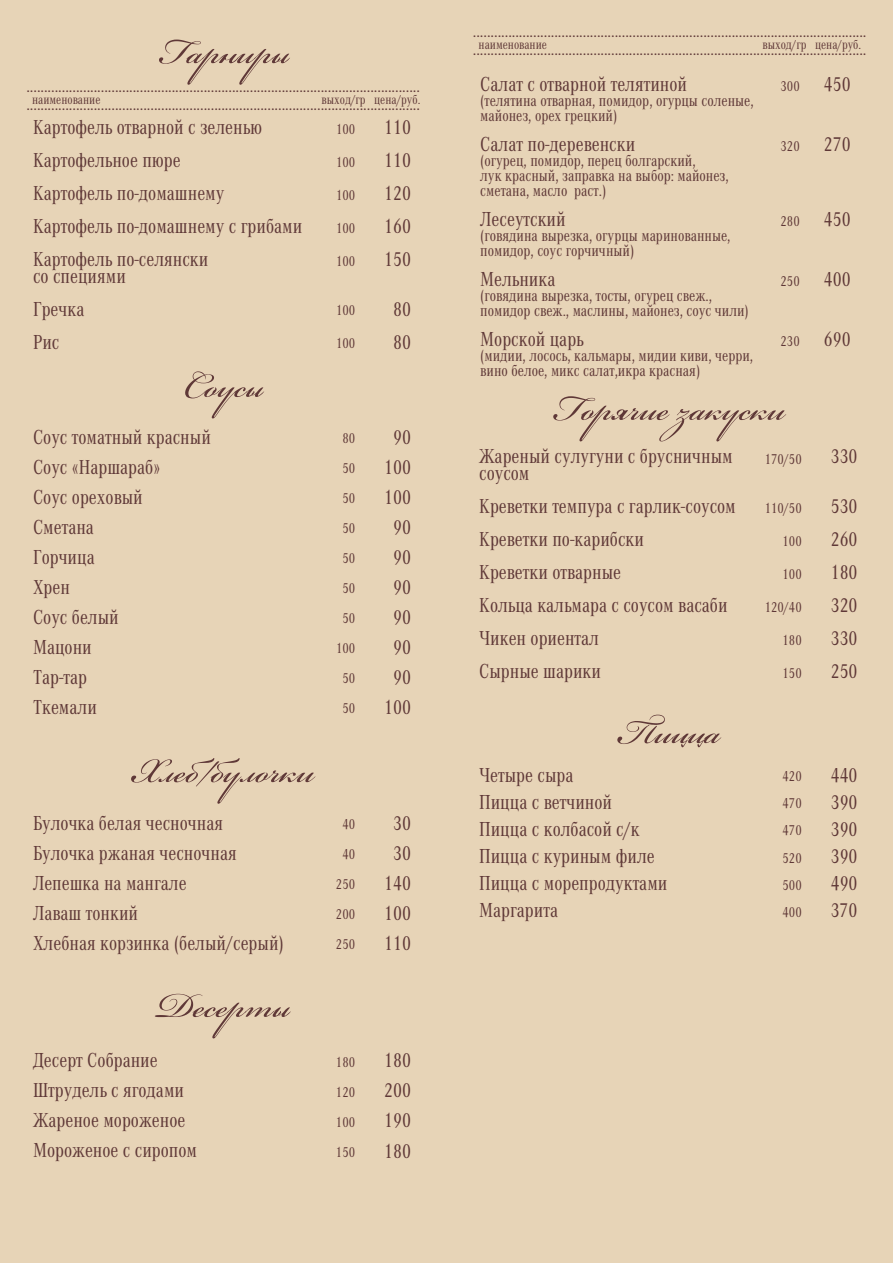
<style>
.page{position:relative;width:893px;height:1263px;background:#fff}
.page>*{position:absolute;margin:0;border:0;box-sizing:border-box;transform-origin:0 0}
.t1{font:54px "Bickham Script One";color:#5f3837}
.t2{font:21px/30px "Corporate A Con";color:#5f3837}
.t3{font:18px/17.9px "Corporate A Con";color:#5f3837}
.t4{font:16.5px/15px "Corporate A Con";color:#5f3837}
.t5{font:15px/30px "Corporate A Con";color:#5f3837;text-align:justify}
.t6{font:13.5px "Corporate A Con";color:#5f3837}
</style>
<div class="page">
<div style="left:446px;top:0;width:447px;height:1263px;background:#e7d4b7"></div>
<div style="left:0;top:0;width:446px;height:1263px;background:#e7d4b7"></div>
<h1 class="t1" style="left:158px;top:26px;width:133px">Гарниры</h1>
<p class="t3" style="left:26px;top:77px;width:395px">............................................................................................................... ...............................................................................................................</p>
<p class="t6" style="left:32px;top:91px;width:70px">наименование</p>
<p class="t6" style="left:322px;top:91px;width:100px">выход/гр цена/руб.</p>
<p class="t2" style="left:33px;top:111px;width:271px;line-height:33px">Картофель отварной с зеленью<br>Картофельное пюре<br>Картофель по-домашнему<br>Картофель по-домашнему с грибами<br>Картофель по-селянски</p>
<p class="t2" style="left:33px;top:259px;width:94px;line-height:33px">со специями<br>Гречка<br>Рис</p>
<h1 class="t1" style="left:184px;top:360px;width:82px">Соусы</h1>
<p class="t5" style="left:336px;top:112px;width:21px;line-height:33px">100<br>100<br>100<br>100<br>100</p>
<p class="t5" style="left:336px;top:294px;width:21px;line-height:33px">100<br>100</p>
<p class="t2" style="left:384px;top:111px;width:28px;line-height:33px;text-align:justify">110<br>110<br>120<br>160<br>150</p>
<p class="t2" style="left:393px;top:292px;width:19px;line-height:33px">80<br>80</p>
<p class="t2" style="left:33px;top:422px;width:179px">Соус томатный красный<br>Соус «Наршараб»<br>Соус ореховый<br>Сметана<br>Горчица<br>Хрен<br>Соус белый<br>Мацони<br>Тар-тар<br>Ткемали</p>
<p class="t5" style="left:336px;top:423px;width:21px;text-align:center">80<br>50<br>50<br>50<br>50<br>50<br>50<br>100<br>50<br>50</p>
<p class="t2" style="left:384px;top:422px;width:28px;text-align:center">90<br>100<br>100<br>90<br>90<br>90<br>90<br>90<br>90<br>100</p>
<h1 class="t1" style="left:133px;top:745px;width:183px">Хлеб/булочки</h1>
<p class="t2" style="left:33px;top:808px;width:252px">Булочка белая чесночная<br>Булочка ржаная чесночная<br>Лепешка на мангале<br>Лаваш тонкий<br>Хлебная корзинка (белый/серый)</p>
<p class="t5" style="left:336px;top:809px;width:21px;text-align:center">40<br>40<br>250<br>200<br>250</p>
<p class="t2" style="left:384px;top:808px;width:28px;text-align:center">30<br>30<br>140<br>100<br>110</p>
<h1 class="t1" style="left:157px;top:980px;width:135px">Десерты</h1>
<p class="t2" style="left:33px;top:1045px;width:166px">Десерт Собрание<br>Штрудель с ягодами<br>Жареное мороженое<br>Мороженое с сиропом</p>
<p class="t5" style="left:336px;top:1047px;width:21px">180<br>120<br>100<br>150</p>
<p class="t2" style="left:384px;top:1045px;width:28px;text-align:justify">180<br>200<br>190<br>180</p>
<p class="t3" style="left:473px;top:22px;width:395px">............................................................................................................... ...............................................................................................................</p>
<p class="t5" style="left:780px;top:71px;width:21px">300</p>
<p class="t6" style="left:479px;top:36px;width:70px">наименование</p>
<p class="t6" style="left:762px;top:36px;width:100px">выход/гр цена/руб.</p>
<p class="t2" style="left:480px;top:69px;width:208px">Салат с отварной телятиной</p>
<p class="t4" style="left:480px;top:93px;width:275px">(телятина отварная, помидор, огурцы соленые, майонез, орех грецкий)</p>
<p class="t2" style="left:480px;top:129px;width:157px">Салат по-деревенски</p>
<p class="t4" style="left:480px;top:153px;width:250px">(огурец, помидор, перец болгарский,<br>лук красный, заправка на выбор: майонез, сметана, масло раст.)</p>
<p class="t2" style="left:480px;top:204px;width:87px">Лесеутский</p>
<p class="t4" style="left:480px;top:228px;width:252px">(говядина вырезка, огурцы маринованные, помидор, соус горчичный)</p>
<p class="t2" style="left:480px;top:264px;width:77px">Мельника</p>
<p class="t4" style="left:480px;top:288px;width:270px">(говядина вырезка, тосты, огурец свеж., помидор свеж., маслины, майонез, соус чили)</p>
<p class="t2" style="left:480px;top:324px;width:105px">Морской царь</p>
<p class="t4" style="left:480px;top:348px;width:274px">(мидии, лосось, кальмары, мидии киви, черри, вино белое, микс салат,икра красная)</p>
<p class="t2" style="left:824px;top:69px;width:28px">450</p>
<p class="t2" style="left:824px;top:129px;width:28px">270</p>
<p class="t5" style="left:780px;top:131px;width:21px">320</p>
<p class="t2" style="left:824px;top:204px;width:28px">450</p>
<p class="t5" style="left:780px;top:206px;width:21px">280</p>
<p class="t2" style="left:824px;top:264px;width:28px">400</p>
<p class="t5" style="left:780px;top:266px;width:21px">250</p>
<p class="t2" style="left:824px;top:324px;width:28px">690</p>
<p class="t5" style="left:780px;top:326px;width:21px">230</p>
<h1 class="t1" style="left:552px;top:383px;width:235px">Горячие закуски</h1>
<p class="t2" style="left:479px;top:448px;width:255px;line-height:16.5px">Жареный сулугуни с брусничным соусом</p>
<p class="t2" style="left:479px;top:489px;width:258px;line-height:33px">Креветки темпура с гарлик-соусом<br>Креветки по-карибски<br>Креветки отварные<br>Кольца кальмара с соусом васаби<br>Чикен ориентал<br>Сырные шарики</p>
<p class="t5" style="left:765px;top:444px;width:39px">170/50</p>
<p class="t5" style="left:765px;top:492px;width:39px;line-height:33px;text-align:right">110/50<br>100<br>100<br>120/40<br>180<br>150</p>
<p class="t2" style="left:831px;top:441px;width:28px">330</p>
<p class="t2" style="left:831px;top:489px;width:28px;line-height:33px;text-align:justify">530<br>260<br>180<br>320<br>330<br>250</p>
<h1 class="t1" style="left:617px;top:706px;width:105px">Пицца</h1>
<p class="t2" style="left:479px;top:761px;width:190px;line-height:27px">Четыре сыра<br>Пицца с ветчиной<br>Пицца с колбасой с/к<br>Пицца с куриным филе<br>Пицца с морепродуктами<br>Маргарита</p>
<p class="t5" style="left:782px;top:763px;width:21px;line-height:27px">420<br>470<br>470<br>520<br>500<br>400</p>
<p class="t2" style="left:831px;top:761px;width:28px;line-height:27px;text-align:justify">440<br>390<br>390<br>390<br>490<br>370</p>
</div>
